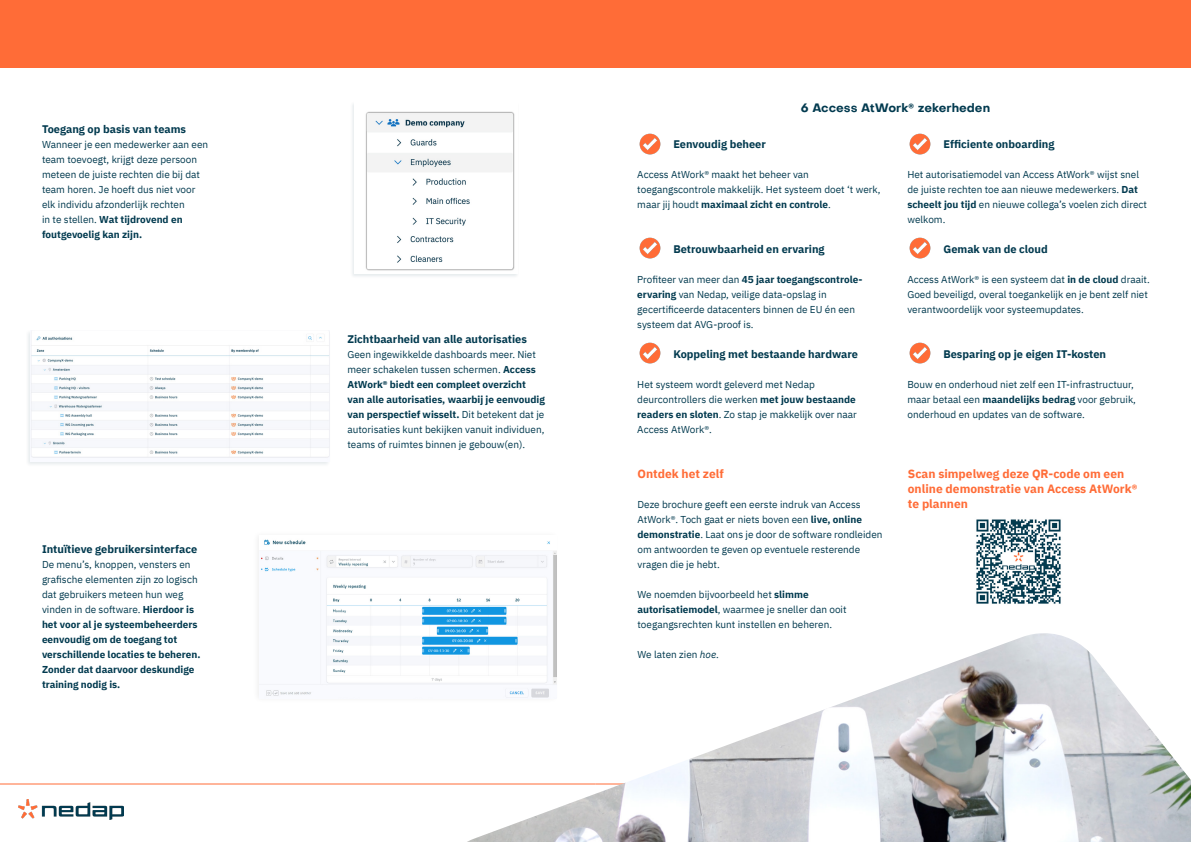
<style>
.page{position:relative;width:1191px;height:842px;background:#fff}
.page>*{position:absolute;margin:0;border:0;box-sizing:border-box;transform-origin:0 0}
.t1{font:700 12px/15px "IBM Plex Sans";color:#ff6c37}
.t2{font:700 12px "Objectivity";color:#023a4f}
.t3{font:700 11px "IBM Plex Sans";color:#023a4f}
.t4{font:10px/15px "IBM Plex Sans";color:#023a4f}
.t5{font:700 10px/15px "IBM Plex Sans";color:#023a4f}
.s1{font-weight:700}
.s2{font-weight:400}
.s3{font-family:"IBM Plex Sans"}
.s4{font-style:italic}
</style>
<div class="page">
<div style="left:595px;top:0;width:596px;height:67px;background:#ff6c37"></div>
<div style="left:0;top:0;width:595px;height:67px;background:#ff6c37"></div>
<div style="left:252px;top:530px;width:305px;height:172px;background:#fbfbfe"></div>
<img style="left:261px;top:539px;width:295px;height:157px">
<hr style="left:0;top:784px;width:595px;height:1px;background:#ff6c37">
<img style="left:18px;top:799px;width:106px;height:20px">
<img style="left:467px;top:633px;width:724px;height:209px">
<img style="left:976px;top:519px;width:85px;height:85px">
<div style="left:350px;top:101px;width:169px;height:178px;background:#f2f4f6"></div>
<img style="left:354px;top:102px;width:164px;height:172px">
<div style="left:25px;top:329px;width:306px;height:138px;background:#023a4f;opacity:.1"></div>
<img style="left:31px;top:336px;width:298px;height:118px">
<img style="left:639px;top:134px;width:21px;height:21px">
<img style="left:639px;top:237px;width:21px;height:22px">
<img style="left:639px;top:342px;width:21px;height:22px">
<img style="left:909px;top:134px;width:21px;height:21px">
<img style="left:909px;top:237px;width:21px;height:22px">
<img style="left:909px;top:342px;width:21px;height:22px">
<p class="t3" style="left:42px;top:120px;width:146px">Toegang op basis van teams</p>
<p class="t4" style="left:42px;top:136px;width:168px">Wanneer je een medewerker aan een team toevoegt, krijgt deze persoon meteen de juiste rechten die bij dat team horen. Je hoeft dus niet voor elk individu afzonderlijk rechten<br>in te stellen. <span class="s1">Wat tijdrovend en foutgevoelig kan zijn.</span></p>
<p class="t3" style="left:42px;top:540px;width:157px">Intuïtieve gebruikersinterface</p>
<p class="t5" style="left:42px;top:556px;width:160px"><span class="s2">De menu’s, knoppen, vensters en grafische elementen zijn zo logisch dat gebruikers meteen hun weg vinden in de software.</span> Hierdoor is het voor al je systeembeheerders eenvoudig om de toegang tot verschillende locaties te beheren.<br>Zonder dat daarvoor deskundige training nodig is.</p>
<p class="t3" style="left:347px;top:330px;width:181px">Zichtbaarheid van alle autorisaties</p>
<p class="t4" style="left:347px;top:346px;width:199px">Geen ingewikkelde dashboards meer. Niet meer schakelen tussen schermen. <span class="s1">Access AtWork® biedt een compleet overzicht van alle autorisaties, waarbij je eenvoudig van perspectief wisselt.</span> Dit betekent dat je autorisaties kunt bekijken vanuit individuen, teams of ruimtes binnen je gebouw(en).</p>
<p class="t2" style="left:801px;top:99px;width:191px">6 Access AtWork<span class="s3">®</span> zekerheden</p>
<p class="t3" style="left:673px;top:135px;width:94px">Eenvoudig beheer</p>
<p class="t4" style="left:637px;top:166px;width:245px">Access AtWork® maakt het beheer van toegangscontrole makkelijk. Het systeem doet ‘t werk, maar jij houdt <span class="s1">maximaal zicht en controle</span>.</p>
<p class="t3" style="left:673px;top:240px;width:153px">Betrouwbaarheid en ervaring</p>
<p class="t4" style="left:637px;top:271px;width:227px">Profiteer van meer dan <span class="s1">45 jaar toegangscontrole&shy;ervaring</span> van Nedap, veilige data-opslag in gecertificeerde datacenters binnen de EU én een systeem dat AVG-proof is.</p>
<p class="t3" style="left:673px;top:345px;width:186px">Koppeling met bestaande hardware</p>
<p class="t4" style="left:637px;top:376px;width:221px">Het systeem wordt geleverd met Nedap deurcontrollers die werken <span class="s1">met jouw bestaande readers en sloten</span>. Zo stap je makkelijk over naar Access AtWork®.</p>
<p class="t1" style="left:637px;top:465px;width:88px">Ontdek het zelf</p>
<p class="t4" style="left:637px;top:496px;width:246px">Deze brochure geeft een eerste indruk van Access AtWork®. Toch gaat er niets boven een <span class="s1">live, online demonstratie</span>. Laat ons je door de software rondleiden om antwoorden te geven op eventuele resterende vragen die je hebt.</p>
<p class="t4" style="left:637px;top:586px;width:211px">We noemden bijvoorbeeld het <span class="s1">slimme autorisatiemodel</span>, waarmee je sneller dan ooit toegangsrechten kunt instellen en beheren.</p>
<p class="t4" style="left:637px;top:646px;width:83px">We laten zien <span class="s4">hoe</span>.</p>
<p class="t3" style="left:943px;top:135px;width:113px">Efficiente onboarding</p>
<p class="t4" style="left:907px;top:166px;width:241px">Het autorisatiemodel van Access AtWork® wijst snel de juiste rechten toe aan nieuwe medewerkers. <span class="s1">Dat scheelt jou tijd</span> en nieuwe collega’s voelen zich direct welkom.</p>
<p class="t3" style="left:943px;top:240px;width:106px">Gemak van de cloud</p>
<p class="t4" style="left:907px;top:271px;width:244px">Access AtWork® is een systeem dat <span class="s1">in de cloud</span> draait.<br>Goed beveiligd, overal toegankelijk en je bent zelf niet verantwoordelijk voor systeemupdates.</p>
<p class="t3" style="left:943px;top:345px;width:164px">Besparing op je eigen IT-kosten</p>
<p class="t4" style="left:907px;top:376px;width:230px">Bouw en onderhoud niet zelf een IT-infrastructuur, maar betaal een <span class="s1">maandelijks bedrag</span> voor gebruik, onderhoud en updates van de software.</p>
<p class="t1" style="left:908px;top:465px;width:231px">Scan simpelweg deze QR-code om een online demonstratie van Access AtWork® te plannen</p>
</div>
